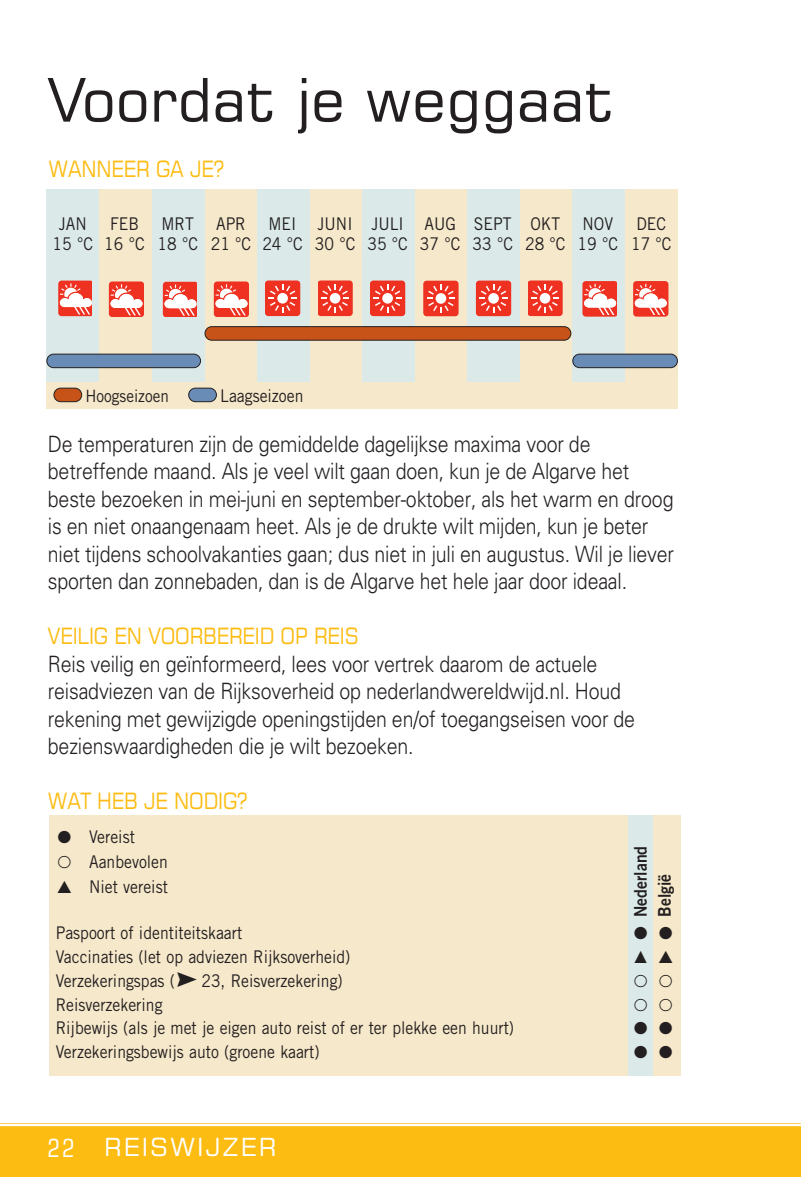
<style>
.page{position:relative;width:801px;height:1177px;background:#fff}
.page>*{position:absolute;margin:0;border:0;box-sizing:border-box;transform-origin:0 0}
.t1{font:60px "Square 721 BT";color:#231f20}
.t2{font:25px "Square 721 BT";letter-spacing:.08em;color:#fff}
.t3{font:300 22.5px/27.5px "Univers LT Std";letter-spacing:-.01em;color:#231f20;scale:.87 1}
.t4{font:22.5px "Square 721 BT";letter-spacing:-.01em;color:#fdbc12;scale:.87 1}
.t5{font:17.5px/25px "Trade Gothic";color:#231f20;scale:.9 1}
.t6{font:17.5px/24px "Trade Gothic LT Std Bd 2";color:#231f20;scale:.9 1}
.t7{font:17.5px "European Pi Three";color:#231f20}
.t8{font:17.5px "European Pi Three";color:#231f20;scale:.9 1}
.t9{font:17px "Trade Gothic";color:#231f20;scale:.9 1}
.s1{font-family:"European Pi Three"}
.s2{font-family:"City Pack Plus Shift";font-size:20px}
.s3{font-stretch:condensed}
</style>
<div class="page">
<hr style="left:799px;top:1123px;width:1px;height:54px;background:#fdbc12">
<div style="left:0;top:1123px;width:799px;height:54px;background:#fdbc12"></div>
<hr style="left:0;top:1123px;width:800px;height:3px;background:#fff">
<div style="left:50px;top:815px;width:630px;height:261px;background:#f6e8ca"></div>
<div style="left:628px;top:815px;width:25px;height:261px;background:#dbeae9"></div>
<div style="left:46px;top:381px;width:631px;height:28px;background:#f6e8ca"></div>
<div style="left:46px;top:189px;width:631px;height:192px;background:#f6e8ca"></div>
<div style="left:152px;top:189px;width:52px;height:192px;background:#dbeae9"></div>
<div style="left:46px;top:189px;width:53px;height:192px;background:#dbeae9"></div>
<div style="left:257px;top:189px;width:52px;height:192px;background:#dbeae9"></div>
<div style="left:362px;top:189px;width:52px;height:192px;background:#dbeae9"></div>
<div style="left:467px;top:189px;width:52px;height:192px;background:#dbeae9"></div>
<div style="left:572px;top:189px;width:53px;height:192px;background:#dbeae9"></div>
<svg style="left:58px;top:281px;width:33px;height:35px"></svg>
<div style="left:109px;top:281px;width:35px;height:35px;background:#ef3122;border-radius:3px"></div>
<svg style="left:110px;top:284px;width:32px;height:31px"></svg>
<svg style="left:163px;top:282px;width:33px;height:34px"></svg>
<div style="left:214px;top:281px;width:34px;height:35px;background:#ef3122;border-radius:3px"></div>
<svg style="left:215px;top:284px;width:32px;height:31px"></svg>
<div style="left:265px;top:281px;width:35px;height:35px;background:#ef3122;border-radius:3px"></div>
<svg style="left:268px;top:284px;width:29px;height:28px"></svg>
<div style="left:318px;top:281px;width:34px;height:35px;background:#ef3122;border-radius:3px"></div>
<svg style="left:321px;top:284px;width:28px;height:28px"></svg>
<div style="left:370px;top:281px;width:35px;height:35px;background:#ef3122;border-radius:3px"></div>
<svg style="left:373px;top:284px;width:28px;height:28px"></svg>
<div style="left:423px;top:281px;width:35px;height:35px;background:#ef3122;border-radius:3px"></div>
<svg style="left:427px;top:284px;width:28px;height:29px"></svg>
<div style="left:476px;top:281px;width:35px;height:35px;background:#ef3122;border-radius:3px"></div>
<svg style="left:479px;top:284px;width:28px;height:28px"></svg>
<div style="left:528px;top:281px;width:34px;height:35px;background:#ef3122;border-radius:3px"></div>
<svg style="left:531px;top:284px;width:28px;height:28px"></svg>
<svg style="left:582px;top:281px;width:34px;height:35px"></svg>
<div style="left:633px;top:281px;width:35px;height:35px;background:#ef3122;border-radius:3px"></div>
<svg style="left:634px;top:284px;width:32px;height:31px"></svg>
<div style="left:47px;top:354px;width:153px;height:14px;background:#688cb6;border-radius:7px"></div>
<div style="left:46px;top:354px;width:155px;height:14px;border:1px solid #231f20;border-radius:7px"></div>
<div style="left:205px;top:327px;width:365px;height:13px;background:#c75318;border-radius:7px"></div>
<div style="left:205px;top:326px;width:366px;height:14px;border:1px solid #231f20;border-radius:7px"></div>
<div style="left:572px;top:354px;width:105px;height:14px;background:#688cb6;border-radius:7px"></div>
<div style="left:572px;top:354px;width:105px;height:14px;border:1px solid #231f20;border-radius:7px"></div>
<div style="left:54px;top:388px;width:28px;height:14px;background:#c75318;border-radius:7px"></div>
<div style="left:54px;top:388px;width:28px;height:14px;border:1px solid #231f20;border-radius:7px"></div>
<div style="left:189px;top:388px;width:27px;height:14px;background:#688cb6;border-radius:7px"></div>
<div style="left:188px;top:388px;width:29px;height:14px;border:1px solid #231f20;border-radius:7px"></div>
<h1 class="t1" style="left:48px;top:62px;width:568px">Voordat je weggaat</h1>
<p class="t4" style="left:49px;top:154px;width:203px">WANNEER GA JE?</p>
<p class="t5" style="left:53px;top:214px;width:689px;line-height:20px;text-indent:583px">DEC<br>15 °C 16 °C 18 °C 21 °C 24 °C 30 °C 35 °C 37 °C 33 °C 28 °C 19 °C 17 °C</p>
<p class="t5" style="left:59px;top:211px;width:33px">JAN</p>
<p class="t5" style="left:110px;top:211px;width:34px">FEB</p>
<p class="t5" style="left:161px;top:211px;width:37px">MRT</p>
<p class="t5" style="left:216px;top:211px;width:35px">APR</p>
<p class="t5" style="left:268px;top:211px;width:325px">MEI JUNI JULI AUG SEPT OKT</p>
<p class="t5" style="left:582px;top:211px;width:36px">NOV</p>
<p class="t9" style="left:85px;top:385px;width:94px">Hoogseizoen</p>
<p class="t5" style="left:220px;top:383px;width:94px">Laagseizoen</p>
<p class="t3" style="left:48px;top:430px;width:721px">De temperaturen zijn de gemiddelde dagelijkse maxima voor de betreffende maand. Als je veel wilt gaan doen, kun je de Algarve het beste bezoeken in mei-juni en september-oktober, als het warm en droog is en niet onaangenaam heet. Als je de drukte wilt mijden, kun je beter niet tijdens schoolvakanties gaan; dus niet in juli en augustus. Wil je liever sporten dan zonnebaden, dan is de Algarve het hele jaar door ideaal.</p>
<p class="t4" style="left:48px;top:622px;width:358px">VEILIG EN VOORBEREID OP REIS</p>
<p class="t3" style="left:48px;top:650px;width:676px">Reis veilig en geïnformeerd, lees voor vertrek daarom de actuele reisadviezen van de Rijksoverheid op nederlandwereldwijd.nl. Houd rekening met gewijzigde openingstijden en/of toegangseisen voor de bezienswaardigheden die je wilt bezoeken.</p>
<p class="t4" style="left:48px;top:787px;width:231px">WAT HEB JE NODIG?</p>
<p class="t5" style="left:57px;top:824px;width:124px"><span class="s1">P</span> Vereist<br><span class="s1">p</span> Aanbevolen<br><span class="s1">G</span> Niet vereist</p>
<p class="t6" style="left:628px;top:917px;width:80px;rotate:-90deg">Nederland<br>België</p>
<p class="t5" style="left:56px;top:920px;width:209px">Paspoort of identiteitskaart</p>
<p class="t7" style="left:633px;top:921px;width:41px">P P</p>
<p class="t5" style="left:56px;top:944px;width:329px">Vaccinaties (let op adviezen Rijksoverheid)</p>
<p class="t8" style="left:634px;top:945px;width:44px">G G</p>
<p class="t5" style="left:56px;top:968px;width:320px">Verzekeringspas (<span class="s2">P</span>23, Reisverzekering)</p>
<p class="t7" style="left:633px;top:969px;width:41px">p p</p>
<p class="t5" style="left:56px;top:992px;width:120px">Reisverzekering</p>
<p class="t7" style="left:633px;top:993px;width:41px">p p</p>
<p class="t5" style="left:56px;top:1015px;width:510px">Rijbewijs (als je met je eigen auto reist of er ter plekke een huurt)</p>
<p class="t7" style="left:633px;top:1017px;width:41px">P P</p>
<p class="t5" style="left:56px;top:1039px;width:295px">Verzekeringsbewijs auto (groene kaart)</p>
<p class="t7" style="left:633px;top:1040px;width:41px">P P</p>
<p class="t2" style="left:48px;top:1131px;width:230px"><span class="s3">22</span> REISWIJZER</p>
</div>
